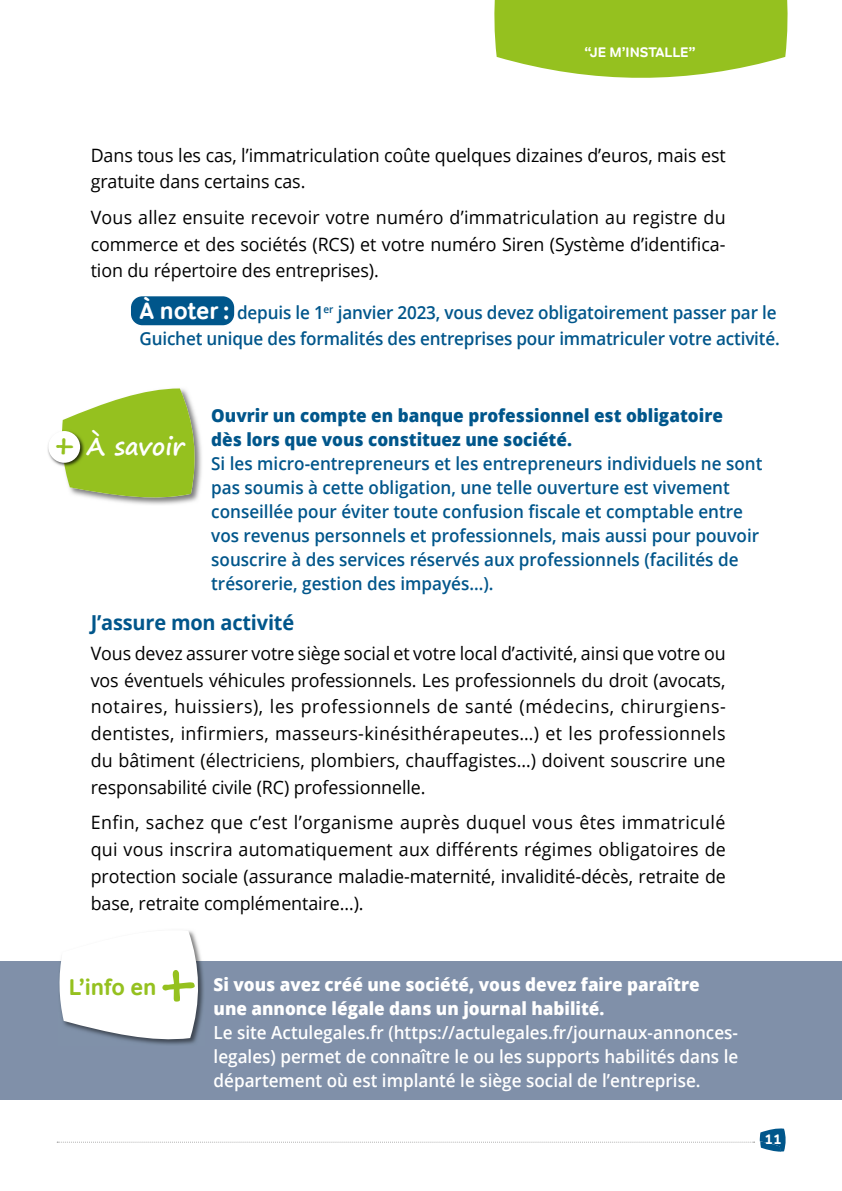
<style>
.page{position:relative;width:842px;height:1191px;background:#fff}
.page>*{position:absolute;margin:0;border:0;box-sizing:border-box;transform-origin:0 0}
.t1{font:700 24px "Segoe Print";color:#fff}
.t2{font:700 23px "Tondo";color:#95c11f;scale:.95 1}
.t3{font:700 20.6px "Open Sans";letter-spacing:-.01em;color:#00568b}
.t4{font:18.4px/26.8px "Open Sans";letter-spacing:-.005em;color:#000;text-align:justify}
.t5{font:600 18px/24px "Open Sans";color:#00568b;scale:.95 1}
.t6{font:600 18px/24px "Open Sans";color:#fff;text-align:justify;scale:.95 1}
.t7{font:800 18px/24px "Open Sans";color:#fff;scale:.95 1}
.t8{font:800 18px/24px "Open Sans";color:#00568b;scale:.95 1}
.t9{font:700 14px "Tondo";color:#fff}
.s1{font-family:"Tondo";font-weight:700;font-size:24px;color:#fff}
.s2{font-size:33.6px;color:#95c11f}
</style>
<div class="page">
<div style="left:131px;top:296px;width:103px;height:29px;background:#00568b;border-radius:11px"></div>
<svg style="left:57px;top:1128px;width:729px;height:23px"></svg>
<svg style="left:494px;top:0;width:294px;height:78px;background:#9fc735"></svg>
<div style="left:0;top:961px;width:842px;height:139px;background:#8090a9"></div>
<img style="left:114px;top:427px;width:88px;height:78px">
<svg style="left:62px;top:388px;width:136px;height:113px;background:#a6c84a"></svg>
<img style="left:47px;top:447px;width:15px;height:19px">
<img style="left:62px;top:429px;width:23px;height:38px">
<div style="left:48px;top:431px;width:32px;height:32px;background:#fff;border-radius:50%"></div>
<img style="left:139px;top:960px;width:65px;height:85px">
<svg style="left:59px;top:930px;width:142px;height:112px"></svg>
<p class="t9" style="left:584px;top:43px;width:113px">“JE M’INSTALLE”</p>
<p class="t4" style="left:91px;top:141px;width:636px">Dans tous les cas, l’immatriculation coûte quelques dizaines d’euros, mais est gratuite dans certains cas.</p>
<p class="t4" style="left:91px;top:203px;width:636px">Vous allez ensuite recevoir votre numéro d’immatriculation au registre du commerce et des sociétés (RCS) et votre numéro Siren (Système d’identifica&shy;tion du répertoire des entreprises).</p>
<p class="t5" style="left:139px;top:301px;width:675px;line-height:26px"><span class="s1">À noter :</span> depuis le 1<sup>er</sup> janvier 2023, vous devez obligatoirement passer par le<br>Guichet unique des formalités des entreprises pour immatriculer votre activité.</p>
<h1 class="t1" style="left:55px;top:434px;width:131px"><span class="s2">+</span> À savoir</h1>
<p class="t8" style="left:211px;top:405px;width:540px">Ouvrir un compte en banque professionnel est obligatoire dès lors que vous constituez une société.</p>
<p class="t5" style="left:211px;top:453px;width:582px">Si les micro-entrepreneurs et les entrepreneurs individuels ne sont pas soumis à cette obligation, une telle ouverture est vivement conseillée pour éviter toute confusion fiscale et comptable entre vos revenus personnels et professionnels, mais aussi pour pouvoir souscrire à des services réservés aux professionnels (facilités de trésorerie, gestion des impayés…).</p>
<p class="t3" style="left:91px;top:614px;width:205px">J’assure mon activité</p>
<p class="t4" style="left:91px;top:639px;width:637px">Vous devez assurer votre siège social et votre local d’activité, ainsi que votre ou vos éventuels véhicules professionnels. Les professionnels du droit (avocats, notaires, huissiers), les professionnels de santé (médecins, chirurgiens&shy;dentistes, infirmiers, masseurs-kinésithérapeutes…) et les professionnels du bâtiment (électriciens, plombiers, chauffagistes…) doivent souscrire une responsabilité civile (RC) professionnelle.</p>
<p class="t4" style="left:91px;top:808px;width:637px">Enfin, sachez que c’est l’organisme auprès duquel vous êtes immatriculé qui vous inscrira automatiquement aux différents régimes obligatoires de protection sociale (assurance maladie-maternité, invalidité-décès, retraite de base, retraite complémentaire…).</p>
<p class="t2" style="left:69px;top:973px;width:94px">L’info en</p>
<p class="t7" style="left:214px;top:973px;width:513px">Si vous avez créé une société, vous devez faire paraître une annonce légale dans un journal habilité.</p>
<p class="t6" style="left:214px;top:1022px;width:554px">Le site Actulegales.fr (https://actulegales.fr/journaux-annonces&shy;legales) permet de connaître le ou les supports habilités dans le département où est implanté le siège social de l’entreprise.</p>
<p class="t9" style="left:765px;top:1130px;width:19px">11</p>
</div>
